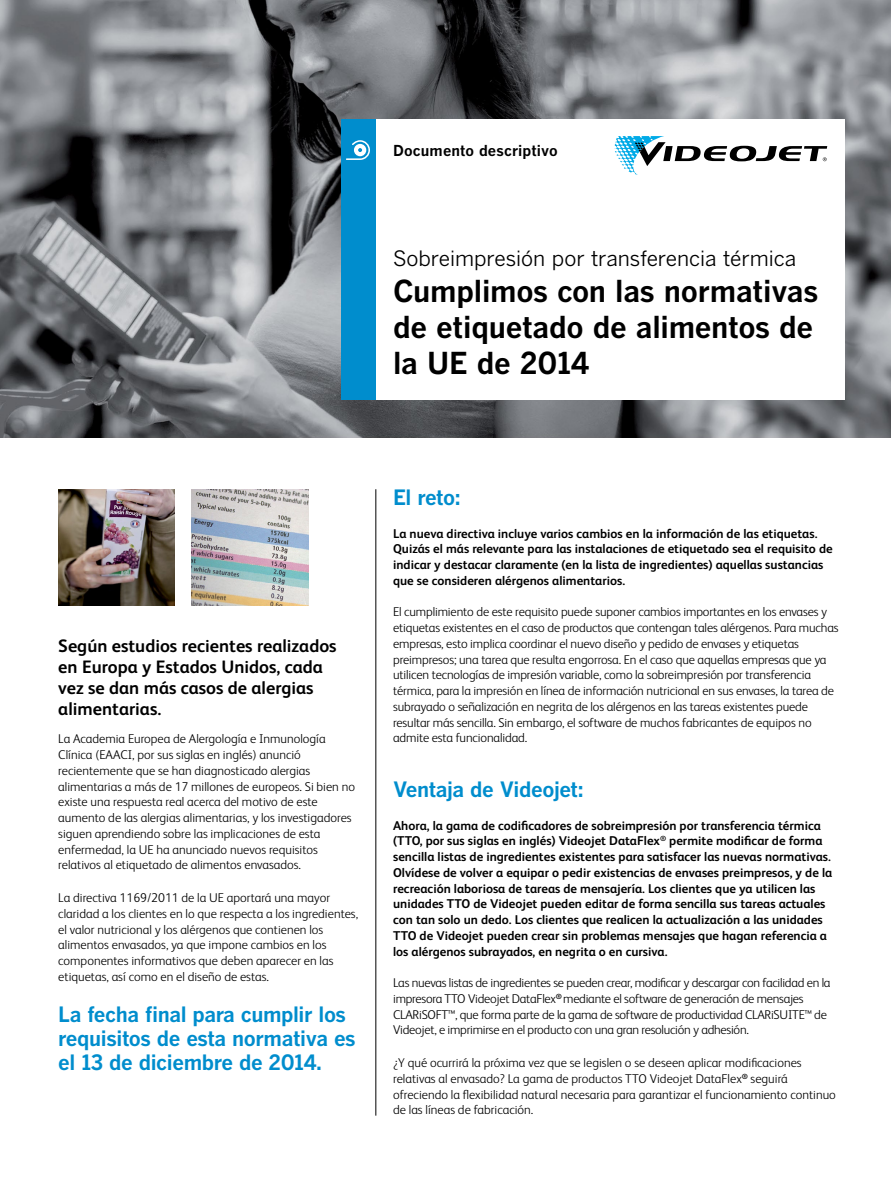
<style>
.page{position:relative;width:891px;height:1188px;background:#fff}
.page>*{position:absolute;margin:0;border:0;box-sizing:border-box;transform-origin:0 0}
.t1{font:700 30px/36px "Benton Gothic";letter-spacing:-.01em;color:#000}
.t2{font:700 21px/24px "Benton Gothic";letter-spacing:-.02em;color:#008dcd}
.t3{font:21px "Benton Gothic";letter-spacing:-.005em;color:#000}
.t4{font:700 18px/21px "FS Albert Pro";color:#000}
.t5{font:700 15px "Benton Gothic";letter-spacing:.005em;color:#000}
.t6{font:300 12.75px/15.8px "FS Albert Pro";letter-spacing:-.01em;color:#000}
.t7{font:700 12.75px/15.8px "FS Albert Pro";color:#000}
</style>
<div class="page">
<img style="left:0;top:0;width:891px;height:438px">
<div style="left:376px;top:119px;width:469px;height:281px;background:#fff"></div>
<div style="left:341px;top:119px;width:35px;height:281px;background:#008dcd"></div>
<svg style="left:615px;top:136px;width:212px;height:39px"></svg>
<svg style="left:346px;top:140px;width:24px;height:20px"></svg>
<hr style="left:375px;top:489px;width:1px;height:627px;background:#000">
<img style="left:58px;top:489px;width:117px;height:117px">
<img style="left:192px;top:489px;width:117px;height:117px">
<p class="t5" style="left:393px;top:142px;width:166px">Documento descriptivo</p>
<h2 class="t3" style="left:393px;top:246px;width:405px">Sobreimpresión por transferencia térmica</h2>
<h1 class="t1" style="left:393px;top:274px;width:427px">Cumplimos con las normativas de etiquetado de alimentos de la UE de 2014</h1>
<h3 class="t4" style="left:58px;top:634px;width:280px">Según estudios recientes realizados en Europa y Estados Unidos, cada vez se dan más casos de alergias alimentarias.</h3>
<p class="t6" style="left:58px;top:730px;width:298px">La Academia Europea de Alergología e Inmunología Clínica (EAACI, por sus siglas en inglés) anunció recientemente que se han diagnosticado alergias alimentarias a más de 17 millones de europeos. Si bien no existe una respuesta real acerca del motivo de este aumento de las alergias alimentarias, y los investigadores siguen aprendiendo sobre las implicaciones de esta enfermedad, la UE ha anunciado nuevos requisitos relativos al etiquetado de alimentos envasados.</p>
<p class="t6" style="left:58px;top:889px;width:301px">La directiva 1169/2011 de la UE aportará una mayor claridad a los clientes en lo que respecta a los ingredientes, el valor nutricional y los alérgenos que contienen los alimentos envasados, ya que impone cambios en los componentes informativos que deben aparecer en las etiquetas, así como en el diseño de estas.</p>
<h2 class="t2" style="left:58px;top:1003px;width:299px">La fecha final para cumplir los requisitos de esta normativa es el 13 de diciembre de 2014.</h2>
<h2 class="t2" style="left:393px;top:486px;width:69px">El reto:</h2>
<p class="t7" style="left:393px;top:525px;width:441px">La nueva directiva incluye varios cambios en la información de las etiquetas.<br>Quizás el más relevante para las instalaciones de etiquetado sea el requisito de indicar y destacar claramente (en la lista de ingredientes) aquellas sustancias que se consideren alérgenos alimentarios.</p>
<p class="t6" style="left:393px;top:603px;width:447px">El cumplimiento de este requisito puede suponer cambios importantes en los envases y etiquetas existentes en el caso de productos que contengan tales alérgenos. Para muchas empresas, esto implica coordinar el nuevo diseño y pedido de envases y etiquetas preimpresos; una tarea que resulta engorrosa. En el caso que aquellas empresas que ya utilicen tecnologías de impresión variable, como la sobreimpresión por transferencia térmica, para la impresión en línea de información nutricional en sus envases, la tarea de subrayado o señalización en negrita de los alérgenos en las tareas existentes puede resultar más sencilla. Sin embargo, el software de muchos fabricantes de equipos no admite esta funcionalidad.</p>
<h2 class="t2" style="left:393px;top:778px;width:192px">Ventaja de Videojet:</h2>
<p class="t7" style="left:393px;top:817px;width:441px">Ahora, la gama de codificadores de sobreimpresión por transferencia térmica (TTO, por sus siglas en inglés) Videojet DataFlex<sup>®</sup> permite modificar de forma sencilla listas de ingredientes existentes para satisfacer las nuevas normativas.<br>Olvídese de volver a equipar o pedir existencias de envases preimpresos, y de la recreación laboriosa de tareas de mensajería. Los clientes que ya utilicen las unidades TTO de Videojet pueden editar de forma sencilla sus tareas actuales con tan solo un dedo. Los clientes que realicen la actualización a las unidades TTO de Videojet pueden crear sin problemas mensajes que hagan referencia a los alérgenos subrayados, en negrita o en cursiva.</p>
<p class="t6" style="left:393px;top:974px;width:439px">Las nuevas listas de ingredientes se pueden crear, modificar y descargar con facilidad en la impresora TTO Videojet DataFlex<sup>®</sup> mediante el software de generación de mensajes CLARiSOFT™, que forma parte de la gama de software de productividad CLARiSUITE™ de Videojet, e imprimirse en el producto con una gran resolución y adhesión.</p>
<p class="t6" style="left:393px;top:1054px;width:444px">¿Y qué ocurrirá la próxima vez que se legislen o se deseen aplicar modificaciones relativas al envasado? La gama de productos TTO Videojet DataFlex<sup>®</sup> seguirá ofreciendo la flexibilidad natural necesaria para garantizar el funcionamiento continuo de las líneas de fabricación.</p>
</div>
